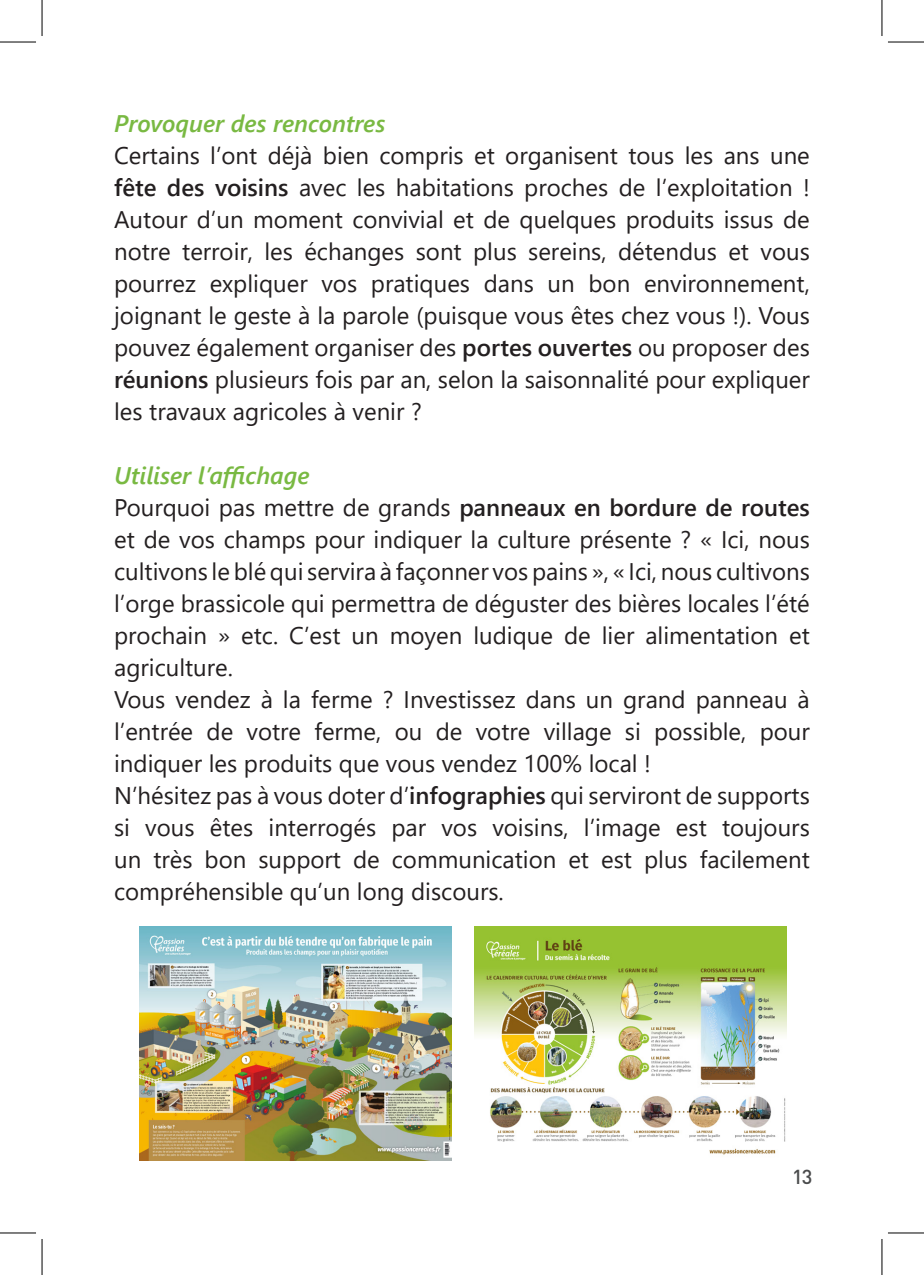
<style>
.page{position:relative;width:924px;height:1275px;background:#fff}
.page>*{position:absolute;margin:0;border:0;box-sizing:border-box;transform-origin:0 0}
.t1{font:24px/32px "Segoe UI";color:#231f20;text-align:justify}
.t2{font:italic 600 24px "Segoe UI";color:#79b942}
.t3{font:500 20px "DIN Pro";color:#4a4b4c}
.s1{font-weight:600}
</style>
<div class="page">
<img style="left:140px;top:927px;width:311px;height:234px">
<img style="left:474px;top:927px;width:312px;height:228px">
<hr style="left:0;top:42px;width:36px;height:1px;background:#000">
<hr style="left:887px;top:42px;width:36px;height:1px;background:#000">
<hr style="left:0;top:1232px;width:36px;height:1px;background:#000">
<hr style="left:887px;top:1232px;width:36px;height:1px;background:#000">
<hr style="left:42px;top:0;width:1px;height:36px;background:#000">
<hr style="left:42px;top:1239px;width:1px;height:36px;background:#000">
<hr style="left:881px;top:0;width:1px;height:36px;background:#000">
<hr style="left:881px;top:1239px;width:1px;height:36px;background:#000">
<p class="t2" style="left:114px;top:100px;width:273px">Provoquer des rencontres</p>
<p class="t1" style="left:114px;top:137px;width:697px">Certains l’ont déjà bien compris et organisent tous les ans une <span class="s1">fête des voisins</span> avec les habitations proches de l’exploitation !<br>Autour d’un moment convivial et de quelques produits issus de notre terroir, les échanges sont plus sereins, détendus et vous pourrez expliquer vos pratiques dans un bon environnement, joignant le geste à la parole (puisque vous êtes chez vous !). Vous pouvez également organiser des <span class="s1">portes ouvertes</span> ou proposer des <span class="s1">réunions</span> plusieurs fois par an, selon la saisonnalité pour expliquer les travaux agricoles à venir ?</p>
<p class="t2" style="left:114px;top:452px;width:197px">Utiliser l’affichage</p>
<p class="t1" style="left:114px;top:489px;width:697px">Pourquoi pas mettre de grands <span class="s1">panneaux en bordure de routes </span>et de vos champs pour indiquer la culture présente ? « Ici, nous cultivons le blé qui servira à façonner vos pains », « Ici, nous cultivons l’orge brassicole qui permettra de déguster des bières locales l’été prochain » etc. C’est un moyen ludique de lier alimentation et agriculture.</p>
<p class="t1" style="left:114px;top:681px;width:697px">Vous vendez à la ferme ? Investissez dans un grand panneau à l’entrée de votre ferme, ou de votre village si possible, pour indiquer les produits que vous vendez 100% local !</p>
<p class="t1" style="left:114px;top:777px;width:697px">N’hésitez pas à vous doter d’<span class="s1">infographies</span> qui serviront de supports si vous êtes interrogés par vos voisins, l’image est toujours un très bon support de communication et est plus facilement compréhensible qu’un long discours.</p>
<p class="t3" style="left:791px;top:1163px;width:22px">13</p>
</div>
